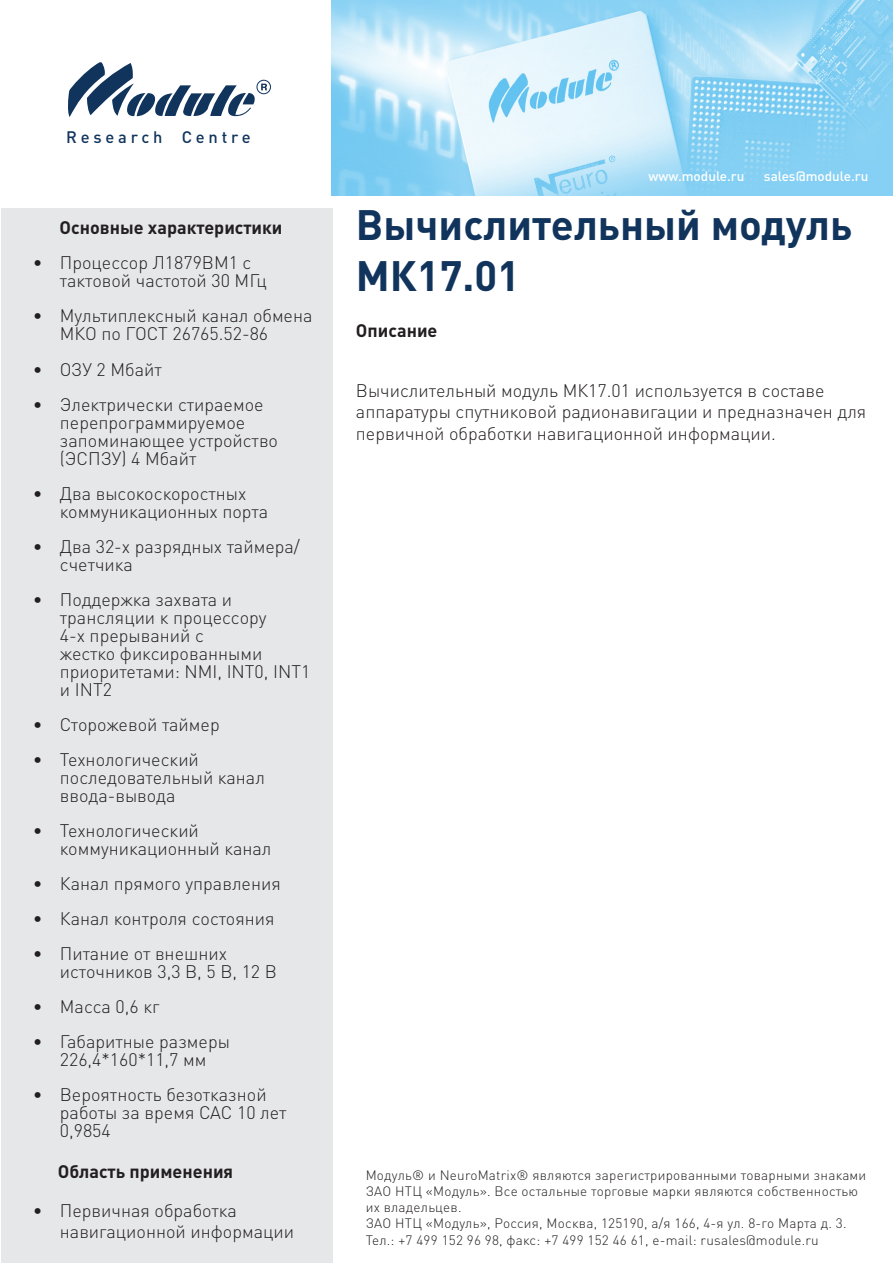
<style>
.page{position:relative;width:893px;height:1263px;background:#fff}
.page>*{position:absolute;margin:0;border:0;box-sizing:border-box;transform-origin:0 0}
.t1{font:700 42px/50.4px "DIN Pro";color:#11345d}
.Основной_абзац__копи{font:300 18px/18px "DIN Pro";color:#231f20}
.t2{font:700 18px "DIN Pro";color:#231f20}
.t3{font:500 16.5px "DIN Pro";letter-spacing:.23em;color:#11345d}
.t4{font:300 13.5px "DIN Pro";letter-spacing:.015em;color:#231f20}
.t5{font:500 13.5px "DIN Pro";color:#fff}
</style>
<div class="page">
<img style="left:332px;top:0;width:561px;height:196px">
<svg style="left:68px;top:62px;width:187px;height:55px"></svg>
<svg style="left:261px;top:84px;width:6px;height:6px"></svg>
<div style="left:257px;top:80px;width:14px;height:14px;border:1px solid #11345d;border-radius:50%"></div>
<div style="left:1px;top:208px;width:332px;height:1055px;background:#e6e7e9"></div>
<p class="t3" style="left:66px;top:125px;width:186px">Research Centre</p>
<p class="t2" style="left:60px;top:216px;width:224px">Основные характеристики</p>
<p class="Основной_абзац__копи" style="left:60px;top:253px;width:209px;text-indent:-27px">• Процессор Л1879ВМ1 с тактовой частотой 30 МГц</p>
<p class="Основной_абзац__копи" style="left:60px;top:306px;width:254px;text-indent:-27px">• Мультиплексный канал обмена<br>МКО по ГОСТ 26765.52-86</p>
<p class="Основной_абзац__копи" style="left:33px;top:359px;width:130px">• ОЗУ 2 Мбайт</p>
<p class="Основной_абзац__копи" style="left:60px;top:394px;width:220px;text-indent:-27px">• Электрически стираемое перепрограммируемое запоминающее устройство (ЭСПЗУ) 4 Мбайт</p>
<p class="Основной_абзац__копи" style="left:60px;top:483px;width:210px;text-indent:-27px">• Два высокоскоростных коммуникационных порта</p>
<p class="Основной_абзац__копи" style="left:60px;top:536px;width:242px;text-indent:-27px">• Два 32-х разрядных таймера/ счетчика</p>
<p class="Основной_абзац__копи" style="left:60px;top:589px;width:252px;text-indent:-27px">• Поддержка захвата и трансляции к процессору<br>4-х прерываний с<br>жестко фиксированными приоритетами: NMI, INT0, INT1 и INT2</p>
<p class="Основной_абзац__копи" style="left:33px;top:714px;width:188px">• Сторожевой таймер</p>
<p class="Основной_абзац__копи" style="left:60px;top:749px;width:207px;text-indent:-27px">• Технологический последовательный канал ввода-вывода</p>
<p class="Основной_абзац__копи" style="left:60px;top:820px;width:213px;text-indent:-27px">• Технологический коммуникационный канал</p>
<p class="Основной_абзац__копи" style="left:33px;top:873px;width:249px">• Канал прямого управления</p>
<p class="Основной_абзац__копи" style="left:33px;top:908px;width:243px">• Канал контроля состояния</p>
<p class="Основной_абзац__копи" style="left:60px;top:943px;width:219px;text-indent:-27px">• Питание от внешних источников 3,3 В, 5 В, 12 В</p>
<p class="Основной_абзац__копи" style="left:33px;top:996px;width:128px">• Масса 0,6 кг</p>
<p class="Основной_абзац__копи" style="left:33px;top:1031px;width:199px;text-align:center">• Габаритные размеры<br>226,4*160*11,7 мм</p>
<p class="Основной_абзац__копи" style="left:60px;top:1084px;width:228px;text-indent:-27px">• Вероятность безотказной работы за время САС 10 лет<br>0,9854</p>
<p class="t2" style="left:58px;top:1159px;width:177px">Область применения</p>
<p class="Основной_абзац__копи" style="left:60px;top:1199px;width:236px;line-height:21.6px;text-indent:-27px">• Первичная обработка навигационной информации</p>
<p class="t5" style="left:648px;top:167px;width:98px">www.module.ru</p>
<p class="t5" style="left:764px;top:167px;width:106px">sales@module.ru</p>
<p class="t1" style="left:356px;top:198px;width:498px">Вычислительный модуль<br>МК17.01</p>
<p class="t2" style="left:356px;top:318px;width:83px">Описание</p>
<p class="Основной_абзац__копи" style="left:356px;top:379px;width:512px;line-height:21.6px">Вычислительный модуль МК17.01 используется в составе аппаратуры спутниковой радионавигации и предназначен для первичной обработки навигационной информации.</p>
<p class="t4" style="left:366px;top:1166px;width:502px">Модуль® и NeuroMatrix® являются зарегистрированными товарными знаками</p>
<p class="t4" style="left:366px;top:1182px;width:494px">ЗАО НТЦ «Модуль». Все остальные торговые марки являются собственностью</p>
<p class="t4" style="left:366px;top:1198px;width:97px">их владельцев.</p>
<p class="t4" style="left:366px;top:1214px;width:482px">ЗАО НТЦ «Модуль», Россия, Москва, 125190, а/я 166, 4-я ул. 8-го Марта д. 3.</p>
<p class="t4" style="left:366px;top:1230px;width:455px">Тел.: +7 499 152 96 98, факс: +7 499 152 46 61, e-mail: rusales@module.ru</p>
</div>
